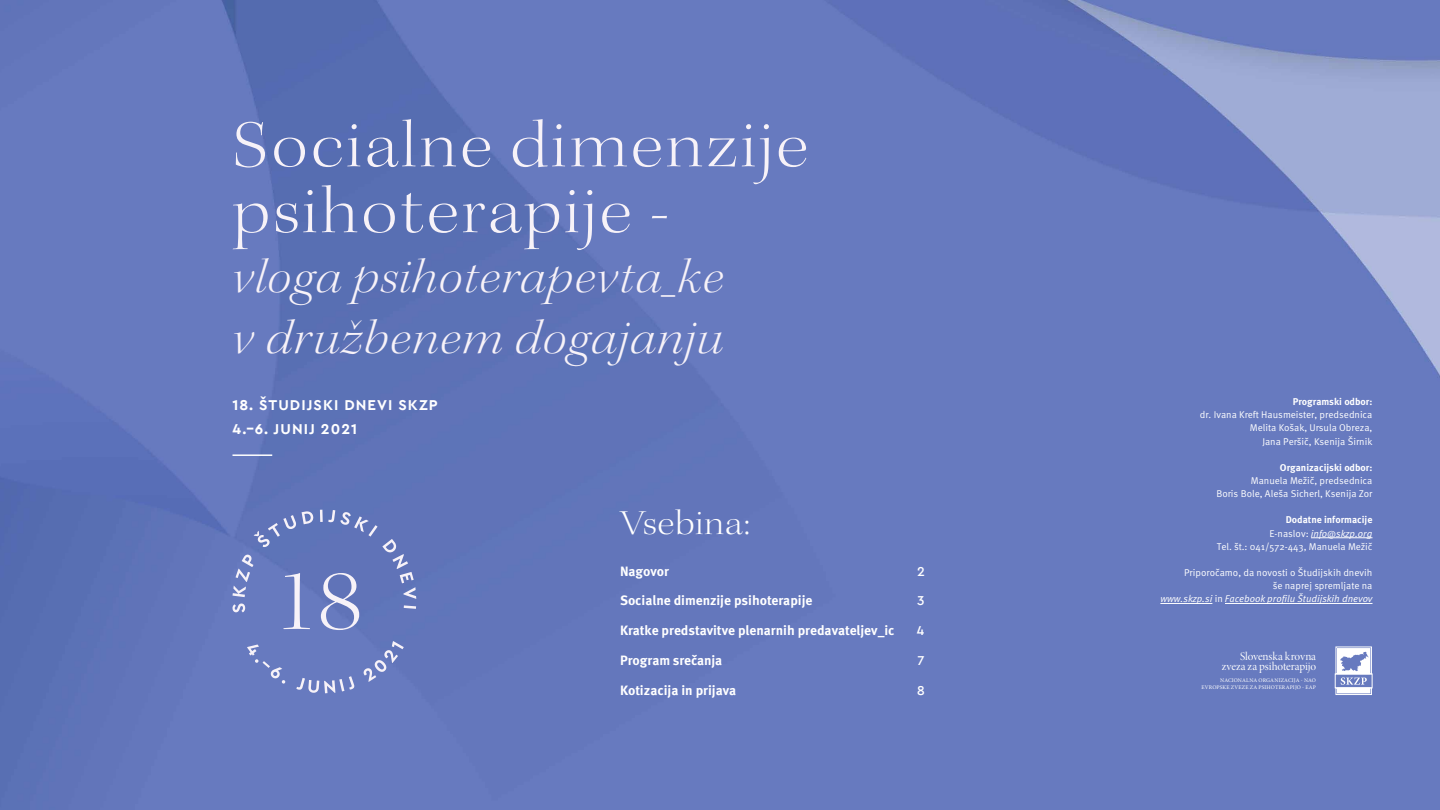
<style>
.page{position:relative;width:1440px;height:810px;background:#fff}
.page>*{position:absolute;margin:0;border:0;box-sizing:border-box;transform-origin:0 0}
.t1{font:65.85px/65.8px "Kepler Std Light Ext Disp";letter-spacing:.04em;color:#f7f2f8}
.t2{font:47.7px/60.2px "Kepler Std Light Ext It Disp";letter-spacing:.03em;color:#f7f2f8}
.t3{font:34.65px "Kepler Std Light Ext Disp";letter-spacing:.02em;color:#fff}
.t4{font:700 15px/24.4px "Cera";letter-spacing:.07em;color:#fff}
.t5{font:700 13.5px "FF Meta Pro";color:#fff}
.t6{font:500 13.5px "Cera PRO";color:#fff}
.t7{font:11.77px/10.3px "Minion Pro Disp";letter-spacing:-.01em;color:#fff;text-align:right}
.t8{font:9.82px/13.1px "FF Meta Pro";color:#fff;text-align:right}
.t9{font:700 9.82px "FF Meta Pro";color:#fff}
.t10{font:5.55px/7.9px "Minion Pro";letter-spacing:.025em;color:#fff;text-align:right}
.s1{font-size:28.42px}
.s2{font-weight:700}
.s3{font-style:italic}
</style>
<div class="page">
<img style="left:0;top:0;width:1440px;height:810px">
<svg style="left:1334px;top:646px;width:39px;height:49px"></svg>
<hr style="left:232px;top:454px;width:40px;height:2px;background:#fff">
<hr style="left:1311px;top:538px;width:62px;height:1px;background:#fff">
<hr style="left:1160px;top:603px;width:52px;height:1px;background:#fff">
<hr style="left:1225px;top:603px;width:148px;height:1px;background:#fff">
<svg style="left:247px;top:641px;width:157px;height:52px;background:#7182c3"></svg>
<svg style="left:232px;top:510px;width:184px;height:120px;background:#6f80bf"></svg>
<h1 class="t1" style="left:232px;top:116px;width:577px">Socialne dimenzije psihoterapije -</h1>
<h2 class="t2" style="left:233px;top:249px;width:493px">vloga psihoterapevta<span class="s1">_</span>ke v družbenem dogajanju</h2>
<h3 class="t4" style="left:232px;top:392px;width:207px">18. ŠTUDIJSKI DNEVI SKZP<br>4.–6. JUNIJ 2021</h3>
<h3 class="t3" style="left:620px;top:503px;width:131px">Vsebina:</h3>
<h3 class="t5" style="left:620px;top:560px;width:51px">Nagovor</h3>
<h3 class="t6" style="left:917px;top:562px;width:9px">2</h3>
<h3 class="t5" style="left:620px;top:590px;width:194px">Socialne dimenzije psihoterapije</h3>
<h3 class="t6" style="left:917px;top:592px;width:9px">3</h3>
<h3 class="t5" style="left:620px;top:620px;width:276px">Kratke predstavitve plenarnih predavateljev_ic</h3>
<h3 class="t6" style="left:917px;top:622px;width:9px">4</h3>
<h3 class="t5" style="left:620px;top:650px;width:104px">Program srecˇanja</h3>
<h3 class="t6" style="left:917px;top:652px;width:9px">7</h3>
<h3 class="t5" style="left:620px;top:680px;width:118px">Kotizacija in prijava</h3>
<h3 class="t6" style="left:917px;top:681px;width:9px">8</h3>
<p class="t9" style="left:1293px;top:394px;width:81px">Programski odbor:</p>
<p class="t8" style="left:1200px;top:408px;width:174px">dr. Ivana Kreft Hausmeister, predsednica<br>Melita Košak, Ursula Obreza,<br>Jana Peršič, Ksenija Širnik</p>
<p class="t9" style="left:1280px;top:460px;width:94px">Organizacijski odbor:</p>
<p class="t8" style="left:1216px;top:473px;width:158px">Manuela Mežič, predsednica<br>Boris Bole, Aleša Sicherl, Ksenija Zor</p>
<p class="t8" style="left:1217px;top:513px;width:157px"><span class="s2">Dodatne informacije<br></span>E-naslov: <span class="s3">info@skzp.org<br></span>Tel. št.: 041/572-443, Manuela Mežič</p>
<p class="t8" style="left:1160px;top:565px;width:214px">Priporočamo, da novosti o Študijskih dnevih<br>še naprej spremljate na<br><span class="s3">www.skzp.si</span> in <span class="s3">Facebook profilu Študijskih dnevov</span></p>
<p class="t7" style="left:1222px;top:651px;width:96px">Slovenska krovna zveza za psihoterapijo</p>
<p class="t10" style="left:1202px;top:676px;width:116px">NACIONALNA ORGANIZACIJA - NAO<br>EVROPSKE ZVEZE ZA PSIHOTERAPIJO - EAP</p>
</div>
